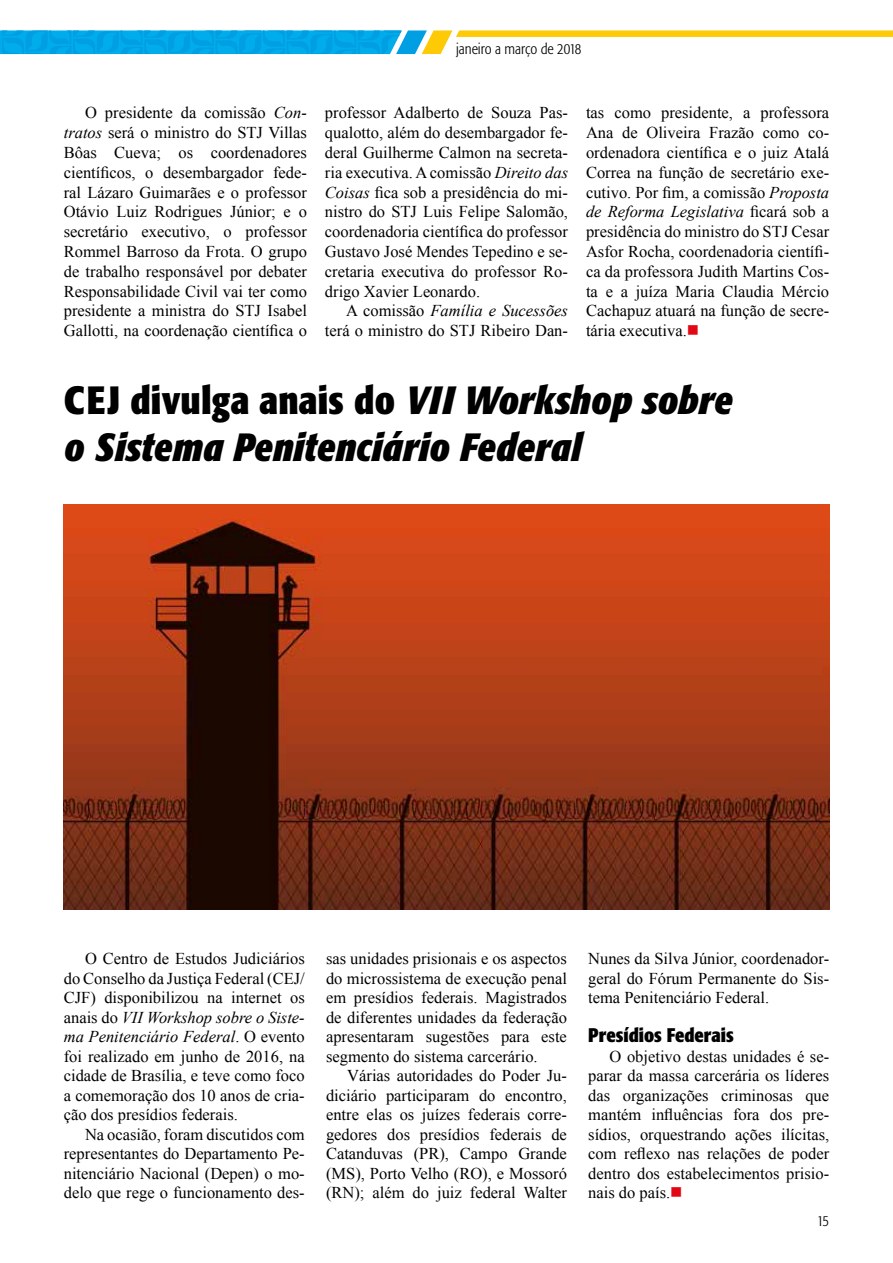
<style>
.page{position:relative;width:893px;height:1263px;background:#fff}
.page>*{position:absolute;margin:0;border:0;box-sizing:border-box;transform-origin:0 0}
.t1{font:italic 700 condensed 39px/46.8px "Formata";letter-spacing:.005em;color:#000}
.t2{font:700 condensed 19.5px "Formata";color:#000}
.t3{font:16.5px/19.8px "Times New Roman";color:#000;text-align:justify}
.t4{font:300 condensed 15px "Formata";color:#000}
.s1{font-style:italic}
.s2{color:#e30613}
.s3{font-style:normal}
</style>
<div class="page">
<svg style="left:0;top:30px;width:893px;height:24px"></svg>
<img style="left:64px;top:504px;width:765px;height:405px">
<p class="t4" style="left:456px;top:40px;width:127px">janeiro a março de 2018</p>
<p class="t3" style="left:64px;top:103px;width:245px;text-indent:21px">O presidente da comissão <span class="s1">Con&shy;tratos</span> será o ministro do STJ Villas Bôas Cueva; os coordenadores científicos, o desembargador fede&shy;ral Lázaro Guimarães e o professor Otávio Luiz Rodrigues Júnior; e o secretário executivo, o professor Rommel Barroso da Frota. O grupo de trabalho responsável por debater Responsabilidade Civil vai ter como presidente a ministra do STJ Isabel Gallotti, na coordenação científica o</p>
<p class="t3" style="left:325px;top:103px;width:245px">professor Adalberto de Souza Pas&shy;qualotto, além do desembargador fe&shy;deral Guilherme Calmon na secreta&shy;ria executiva. A comissão <span class="s1">Direito das Coisas</span> fica sob a presidência do mi&shy;nistro do STJ Luis Felipe Salomão, coordenadoria científica do professor Gustavo José Mendes Tepedino e se&shy;cretaria executiva do professor Ro&shy;drigo Xavier Leonardo.</p>
<p class="t3" style="left:325px;top:301px;width:245px;text-align:right">A comissão <span class="s1">Família e Sucessões </span>terá o ministro do STJ Ribeiro Dan-</p>
<p class="t3" style="left:586px;top:103px;width:245px">tas como presidente, a professora Ana de Oliveira Frazão como co&shy;ordenadora científica e o juiz Atalá Correa na função de secretário exe&shy;cutivo. Por fim, a comissão <span class="s1">Proposta de Reforma Legislativa</span> ficará sob a presidência do ministro do STJ Cesar Asfor Rocha, coordenadoria científi&shy;ca da professora Judith Martins Cos&shy;ta e a juíza Maria Claudia Mércio Cachapuz atuará na função de secre&shy;tária executiva.<span class="s2">■</span></p>
<h1 class="t1" style="left:64px;top:377px;width:670px"><span class="s3">CEJ divulga anais do</span> VII Workshop sobre o Sistema Penitenciário Federal</h1>
<p class="t3" style="left:64px;top:949px;width:242px;text-indent:21px">O Centro de Estudos Judiciários do Conselho da Justiça Federal (CEJ/ CJF) disponibilizou na internet os anais do <span class="s1">VII Workshop sobre o Siste&shy;ma Penitenciário Federal</span>. O evento foi realizado em junho de 2016, na cidade de Brasília, e teve como foco a comemoração dos 10 anos de cria&shy;ção dos presídios federais.</p>
<p class="t3" style="left:64px;top:1124px;width:242px;text-indent:21px">Na ocasião, foram discutidos com representantes do Departamento Pe&shy;nitenciário Nacional (Depen) o mo&shy;delo que rege o funcionamento des-</p>
<p class="t3" style="left:326px;top:949px;width:242px">sas unidades prisionais e os aspectos do microssistema de execução penal em presídios federais. Magistrados de diferentes unidades da federação apresentaram sugestões para este segmento do sistema carcerário.</p>
<p class="t3" style="left:326px;top:1066px;width:242px;text-indent:21px">Várias autoridades do Poder Ju&shy;diciário participaram do encontro, entre elas os juízes federais corre&shy;gedores dos presídios federais de Catanduvas (PR), Campo Grande (MS), Porto Velho (RO), e Mossoró (RN); além do juiz federal Walter</p>
<p class="t3" style="left:588px;top:949px;width:242px">Nunes da Silva Júnior, coordenador&shy;geral do Fórum Permanente do Sis&shy;tema Penitenciário Federal.</p>
<p class="t2" style="left:588px;top:1023px;width:147px">Presídios Federais</p>
<p class="t3" style="left:588px;top:1046px;width:242px;text-indent:21px">O objetivo destas unidades é se&shy;parar da massa carcerária os líderes das organizações criminosas que mantém influências fora dos pre&shy;sídios, orquestrando ações ilícitas, com reflexo nas relações de poder dentro dos estabelecimentos prisio&shy;nais do país.<span class="s2">■</span></p>
<p class="t4" style="left:817px;top:1212px;width:14px">15</p>
</div>
